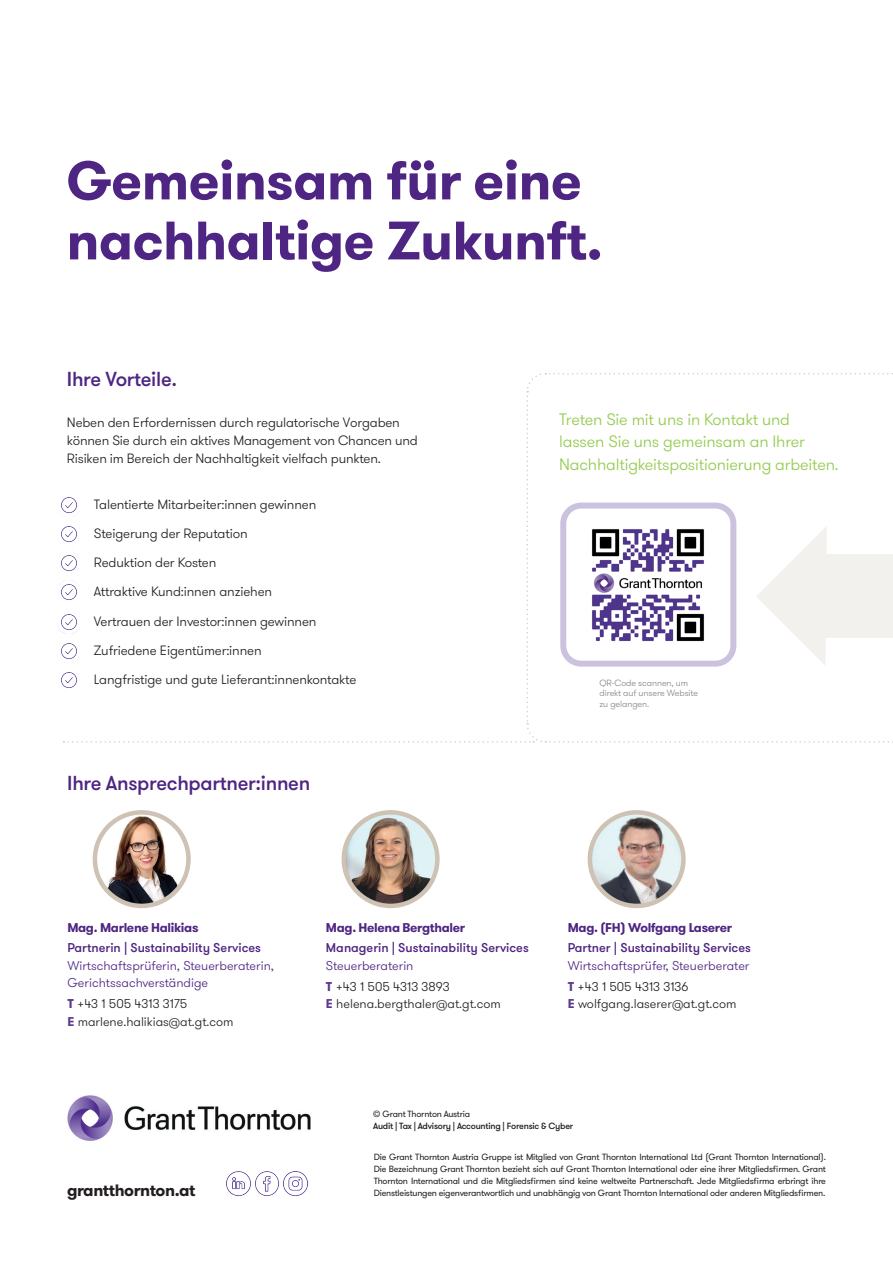
<style>
.page{position:relative;width:893px;height:1263px;background:#fff}
.page>*{position:absolute;margin:0;border:0;box-sizing:border-box;transform-origin:0 0}
.t1{font:700 54px/60px "GT Walsheim Pro";letter-spacing:-.01em;color:#4e2582}
.t2{font:500 20.25px "GT Walsheim Pro";letter-spacing:-.015em;color:#4e2582}
.t3{font:300 16.5px/22.5px "GT Walsheim Pro";letter-spacing:-.01em;color:#94ca4e}
.t4{font:700 16.5px "GT Walsheim Pro";letter-spacing:-.025em;color:#231f20}
.t5{font:300 13.5px/18px "GT Walsheim Pro";letter-spacing:-.015em;color:#231f20}
.t6{font:300 12.75px/21.5px "GT Walsheim Pro";color:#4e2582}
.t7{font:300 12.75px/17.2px "GT Walsheim Pro";color:#231f20}
.t8{font:500 12.75px "GT Walsheim Pro";color:#4e2582}
.t9{font:700 12.75px "GT Walsheim Pro";letter-spacing:-.025em;color:#4e2582}
.t10{font:9px/12px "GT Walsheim Pro";letter-spacing:-.025em;color:#231f20;text-align:justify}
.t11{font:300 9px/10.5px "GT Walsheim Pro";letter-spacing:-.01em;color:#828589}
.t12{font:500 9px "GT Walsheim Pro";letter-spacing:-.025em;color:#231f20}
.s1{font-weight:700;color:#5b368a}
.s2{font-weight:700;color:#5c398b}
.s3{color:#231f20}
</style>
<div class="page">
<img style="left:67px;top:1095px;width:243px;height:46px">
<img style="left:95px;top:812px;width:93px;height:94px;border-radius:47px">
<div style="left:93px;top:810px;width:98px;height:98px;border:4px solid #cdc2b4;border-radius:50%"></div>
<img style="left:344px;top:812px;width:91px;height:94px">
<div style="left:342px;top:810px;width:98px;height:98px;border:4px solid #cdc2b4;border-radius:50%"></div>
<img style="left:590px;top:812px;width:91px;height:94px">
<div style="left:588px;top:810px;width:98px;height:98px;border:4px solid #cdc2b4;border-radius:50%"></div>
<svg style="left:59px;top:373px;width:834px;height:370px"></svg>
<div style="left:821px;top:554px;width:72px;height:84px;background:#f3f1ee"></div>
<img style="left:226px;top:1171px;width:25px;height:25px">
<img style="left:255px;top:1171px;width:24px;height:25px">
<img style="left:283px;top:1171px;width:25px;height:25px">
<h1 class="t1" style="left:67px;top:151px;width:538px">Gemeinsam für eine nachhaltige Zukunft.</h1>
<h2 class="t2" style="left:67px;top:366px;width:112px">Ihre Vorteile.</h2>
<h3 class="t5" style="left:67px;top:414px;width:352px">Neben den Erfordernissen durch regulatorische Vorgaben können Sie durch ein aktives Management von Chancen und<br>Risiken im Bereich der Nachhaltigkeit vielfach punkten.</h3>
<h3 class="t5" style="left:67px;top:495px;width:251px">• Talentierte Mitarbeiter:innen gewinnen</h3>
<h3 class="t5" style="left:67px;top:524px;width:182px">• Steigerung der Reputation</h3>
<h3 class="t5" style="left:67px;top:554px;width:151px">• Reduktion der Kosten</h3>
<h3 class="t5" style="left:67px;top:583px;width:207px">• Attraktive Kund:innen anziehen</h3>
<h3 class="t5" style="left:67px;top:612px;width:251px">• Vertrauen der Investor:innen gewinnen</h3>
<h3 class="t5" style="left:67px;top:641px;width:196px">• Zufriedene Eigentümer:innen</h3>
<h3 class="t5" style="left:67px;top:671px;width:291px">• Langfristige und gute Lieferant:innenkontakte</h3>
<h2 class="t2" style="left:67px;top:770px;width:244px">Ihre Ansprechpartner:innen</h2>
<h3 class="t3" style="left:559px;top:408px;width:281px">Treten Sie mit uns in Kontakt und lassen Sie uns gemeinsam an Ihrer<br>Nachhaltigkeitspositionierung arbeiten.</h3>
<p class="t11" style="left:599px;top:678px;width:100px">QR-Code scannen, um direkt auf unsere Website zu gelangen.</p>
<h3 class="t9" style="left:67px;top:919px;width:133px">Mag. Marlene Halikias</h3>
<h3 class="t8" style="left:67px;top:940px;width:195px">Partnerin | Sustainability Services</h3>
<h3 class="t6" style="left:67px;top:957px;width:208px;line-height:17.2px">Wirtschaftsprüferin, Steuerberaterin,<br>Gerichtssachverständige</h3>
<h3 class="t7" style="left:67px;top:995px;width:168px"><span class="s1">T</span> +43 1 505 4313 3175<br><span class="s2">E</span> marlene.halikias@at.gt.com</h3>
<h3 class="t9" style="left:326px;top:919px;width:141px">Mag. Helena Bergthaler</h3>
<h3 class="t8" style="left:326px;top:940px;width:204px">Managerin | Sustainability Services</h3>
<h3 class="t6" style="left:326px;top:955px;width:125px">Steuerberaterin<br><span class="s1">T</span> <span class="s3">+43 1 505 4313 3893</span></h3>
<h3 class="t7" style="left:326px;top:995px;width:176px"><span class="s2">E</span> helena.bergthaler@at.gt.com</h3>
<h3 class="t9" style="left:568px;top:919px;width:166px">Mag. (FH) Wolfgang Laserer</h3>
<h3 class="t8" style="left:568px;top:940px;width:185px">Partner | Sustainability Services</h3>
<h3 class="t6" style="left:568px;top:955px;width:183px">Wirtschaftsprüfer, Steuerberater<br><span class="s1">T</span> <span class="s3">+43 1 505 4313 3136</span></h3>
<h3 class="t7" style="left:568px;top:995px;width:170px"><span class="s2">E</span> wolfgang.laserer@at.gt.com</h3>
<p class="t10" style="left:373px;top:1108px;width:98px">© Grant Thornton Austria</p>
<p class="t12" style="left:373px;top:1120px;width:201px">Audit | Tax | Advisory | Accounting | Forensic &amp; Cyber</p>
<p class="t10" style="left:374px;top:1151px;width:454px">Die Grant Thornton Austria Gruppe ist Mitglied von Grant Thornton International Ltd (Grant Thornton International).<br>Die Bezeichnung Grant Thornton bezieht sich auf Grant Thornton International oder eine ihrer Mitgliedsfirmen. Grant Thornton International und die Mitgliedsfirmen sind keine weltweite Partnerschaft. Jede Mitgliedsfirma erbringt ihre</p>
<h3 class="t4" style="left:67px;top:1179px;width:130px">grantthornton.at</h3>
<p class="t10" style="left:374px;top:1187px;width:453px">Dienstleistungen eigenverantwortlich und unabhängig von Grant Thornton International oder anderen Mitgliedsfirmen.</p>
</div>
